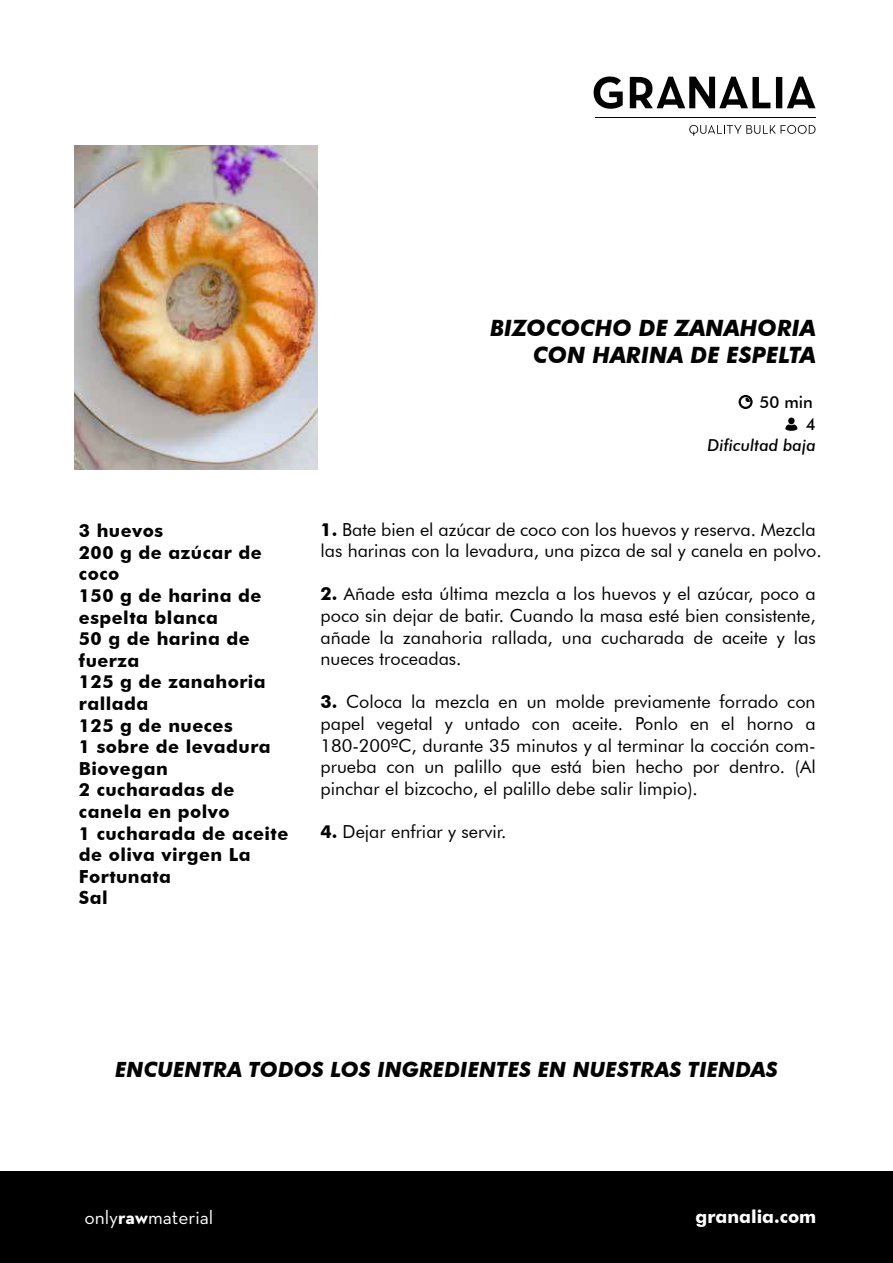
<style>
.page{position:relative;width:893px;height:1263px;background:#fff}
.page>*{position:absolute;margin:0;border:0;box-sizing:border-box;transform-origin:0 0}
.t1{font:italic 700 22.5px/27px "Futura BT";color:#020203;text-align:right}
.t2{font:italic 700 21px "Futura BT";color:#020203}
.t3{font:19.5px "Neutra Text";color:#fff}
.t4{font:18px/21.6px "Futura BT";color:#020203;text-align:justify}
.t5{font:700 18px/21.6px "Futura BT";letter-spacing:.025em;color:#020203}
.t6{font:700 18px "Futura BT";color:#fff}
.t7{font:italic 500 16.5px "Futura BT";color:#020203}
.t8{font:500 16.5px "Futura BT";color:#020203}
.s1{font-weight:700}
</style>
<div class="page">
<div style="left:0;top:1172px;width:893px;height:91px;background:#000"></div>
<svg style="left:593px;top:76px;width:30px;height:33px"></svg>
<svg style="left:630px;top:77px;width:140px;height:31px"></svg>
<svg style="left:776px;top:77px;width:39px;height:31px"></svg>
<hr style="left:595px;top:117px;width:220px;height:1px;background:#020203">
<svg style="left:689px;top:125px;width:127px;height:11px"></svg>
<svg style="left:738px;top:395px;width:15px;height:14px"></svg>
<svg style="left:785px;top:418px;width:12px;height:13px"></svg>
<img style="left:75px;top:145px;width:242px;height:324px">
<p class="t1" style="left:490px;top:314px;width:327px">BIZOCOCHO DE ZANAHORIA<br>CON HARINA DE ESPELTA</p>
<p class="t5" style="left:79px;top:520px;width:211px">3 huevos<br>200 g de azúcar de coco<br>150 g de harina de espelta blanca<br>50 g de harina de fuerza<br>125 g de zanahoria rallada<br>125 g de nueces<br>1 sobre de levadura<br>Biovegan<br>2 cucharadas de canela en polvo<br>1 cucharada de aceite de oliva virgen La<br>Fortunata<br>Sal</p>
<p class="t8" style="left:760px;top:392px;width:55px">50 min</p>
<p class="t7" style="left:707px;top:435px;width:110px">Dificultad baja</p>
<p class="t8" style="left:806px;top:414px;width:11px">4</p>
<p class="t4" style="left:320px;top:518px;width:503px"><span class="s1">1.</span> Bate bien el azúcar de coco con los huevos y reserva. Mezcla las harinas con la levadura, una pizca de sal y canela en polvo.</p>
<p class="t4" style="left:320px;top:583px;width:497px"><span class="s1">2.</span> Añade esta última mezcla a los huevos y el azúcar, poco a poco sin dejar de batir. Cuando la masa esté bien consistente, añade la zanahoria rallada, una cucharada de aceite y las nueces troceadas.</p>
<p class="t4" style="left:320px;top:691px;width:497px"><span class="s1">3.</span> Coloca la mezcla en un molde previamente forrado con papel vegetal y untado con aceite. Ponlo en el horno a 180-200ºC, durante 35 minutos y al terminar la cocción com&shy;prueba con un palillo que está bien hecho por dentro. (Al pinchar el bizcocho, el palillo debe salir limpio).</p>
<p class="t4" style="left:320px;top:821px;width:188px"><span class="s1">4.</span> Dejar enfriar y servir.</p>
<p class="t2" style="left:115px;top:1057px;width:664px">ENCUENTRA TODOS LOS INGREDIENTES EN NUESTRAS TIENDAS</p>
<p class="t3" style="left:84px;top:1205px;width:131px">only<span class="s1">raw</span>material</p>
<p class="t6" style="left:696px;top:1206px;width:122px">granalia.com</p>
</div>
